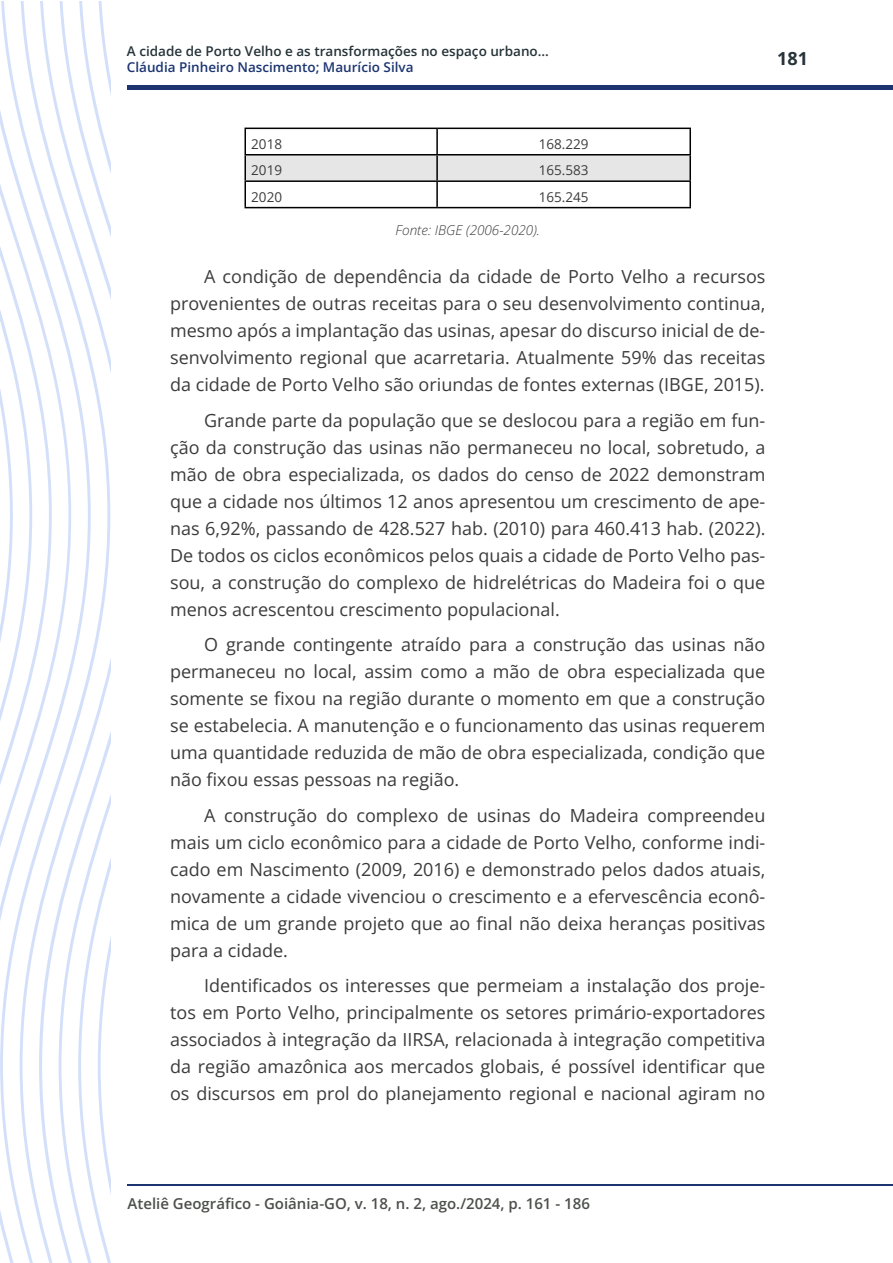
<style>
.page{position:relative;width:893px;height:1263px;background:#fff}
.page>*{position:absolute;margin:0;border:0;box-sizing:border-box;transform-origin:0 0}
.t1{font:18px/27px "Open Sans";color:#3c3b3b;text-align:justify}
.t2{font:700 18px "Open Sans";color:#263338}
.t3{font:600 15px "Open Sans";color:#4c4f4a}
.t4{font:600 13.5px "Open Sans";color:#263338}
.t5{font:600 13.5px "Open Sans";color:#1c3571}
.t6{font:13.5px "Open Sans";color:#3c3b3b}
.t7{font:italic 300 13.5px "Open Sans";color:#3c3b3b}
</style>
<div class="page">
<hr style="left:128px;top:85px;width:765px;height:4px;background:#1c3571">
<hr style="left:128px;top:1184px;width:765px;height:1px;background:#1c3571">
<svg style="left:91px;top:2px;width:19px;height:1261px"></svg>
<svg style="left:71px;top:2px;width:20px;height:1261px"></svg>
<svg style="left:52px;top:2px;width:19px;height:1261px"></svg>
<svg style="left:32px;top:2px;width:20px;height:1261px"></svg>
<svg style="left:0;top:2px;width:32px;height:1261px"></svg>
<div style="left:246px;top:155px;width:443px;height:25px;background:#e7e6e6"></div>
<hr style="left:244px;top:128px;width:193px;height:1px;background:#000">
<hr style="left:244px;top:129px;width:2px;height:25px;background:#000">
<hr style="left:437px;top:128px;width:254px;height:1px;background:#000">
<hr style="left:436px;top:129px;width:2px;height:25px;background:#000">
<hr style="left:689px;top:129px;width:2px;height:25px;background:#000">
<hr style="left:244px;top:154px;width:193px;height:1px;background:#000">
<hr style="left:244px;top:155px;width:2px;height:25px;background:#000">
<hr style="left:437px;top:154px;width:254px;height:1px;background:#000">
<hr style="left:436px;top:155px;width:2px;height:25px;background:#000">
<hr style="left:689px;top:155px;width:2px;height:25px;background:#000">
<hr style="left:244px;top:180px;width:193px;height:2px;background:#000">
<hr style="left:244px;top:182px;width:2px;height:25px;background:#000">
<hr style="left:437px;top:180px;width:254px;height:2px;background:#000">
<hr style="left:436px;top:182px;width:2px;height:25px;background:#000">
<hr style="left:689px;top:182px;width:2px;height:25px;background:#000">
<hr style="left:244px;top:207px;width:193px;height:1px;background:#000">
<hr style="left:437px;top:207px;width:254px;height:1px;background:#000">
<p class="t4" style="left:127px;top:41px;width:424px">A cidade de Porto Velho e as transformações no espaço urbano...</p>
<p class="t5" style="left:127px;top:58px;width:288px">Cláudia Pinheiro Nascimento; Maurício Silva</p>
<p class="t2" style="left:777px;top:46px;width:32px">181</p>
<p class="t6" style="left:251px;top:135px;width:32px">2018</p>
<p class="t6" style="left:539px;top:135px;width:51px">168.229</p>
<p class="t6" style="left:251px;top:161px;width:32px">2019</p>
<p class="t6" style="left:539px;top:161px;width:51px">165.583</p>
<p class="t6" style="left:251px;top:187px;width:32px">2020</p>
<p class="t6" style="left:539px;top:187px;width:51px">165.245</p>
<p class="t7" style="left:396px;top:220px;width:146px">Fonte: IBGE (2006-2020).</p>
<p class="t1" style="left:170px;top:263px;width:597px;text-indent:34px">A condição de dependência da cidade de Porto Velho a recursos provenientes de outras receitas para o seu desenvolvimento continua, mesmo após a implantação das usinas, apesar do discurso inicial de de&shy;senvolvimento regional que acarretaria. Atualmente 59% das receitas da cidade de Porto Velho são oriundas de fontes externas (IBGE, 2015).</p>
<p class="t1" style="left:170px;top:406px;width:597px;text-indent:34px">Grande parte da população que se deslocou para a região em fun&shy;ção da construção das usinas não permaneceu no local, sobretudo, a mão de obra especializada, os dados do censo de 2022 demonstram que a cidade nos últimos 12 anos apresentou um crescimento de ape&shy;nas 6,92%, passando de 428.527 hab. (2010) para 460.413 hab. (2022).<br>De todos os ciclos econômicos pelos quais a cidade de Porto Velho pas&shy;sou, a construção do complexo de hidrelétricas do Madeira foi o que menos acrescentou crescimento populacional.</p>
<p class="t1" style="left:170px;top:631px;width:597px;text-indent:34px">O grande contingente atraído para a construção das usinas não permaneceu no local, assim como a mão de obra especializada que somente se fixou na região durante o momento em que a construção se estabelecia. A manutenção e o funcionamento das usinas requerem uma quantidade reduzida de mão de obra especializada, condição que não fixou essas pessoas na região.</p>
<p class="t1" style="left:170px;top:801px;width:597px;text-indent:34px">A construção do complexo de usinas do Madeira compreendeu mais um ciclo econômico para a cidade de Porto Velho, conforme indi&shy;cado em Nascimento (2009, 2016) e demonstrado pelos dados atuais, novamente a cidade vivenciou o crescimento e a efervescência econô&shy;mica de um grande projeto que ao final não deixa heranças positivas para a cidade.</p>
<p class="t1" style="left:170px;top:972px;width:597px;text-indent:34px">Identificados os interesses que permeiam a instalação dos proje&shy;tos em Porto Velho, principalmente os setores primário-exportadores associados à integração da IIRSA, relacionada à integração competitiva da região amazônica aos mercados globais, é possível identificar que os discursos em prol do planejamento regional e nacional agiram no</p>
<p class="t3" style="left:128px;top:1193px;width:464px">Ateliê Geográfico - Goiânia-GO, v. 18, n. 2, ago./2024, p. 161 - 186</p>
</div>
